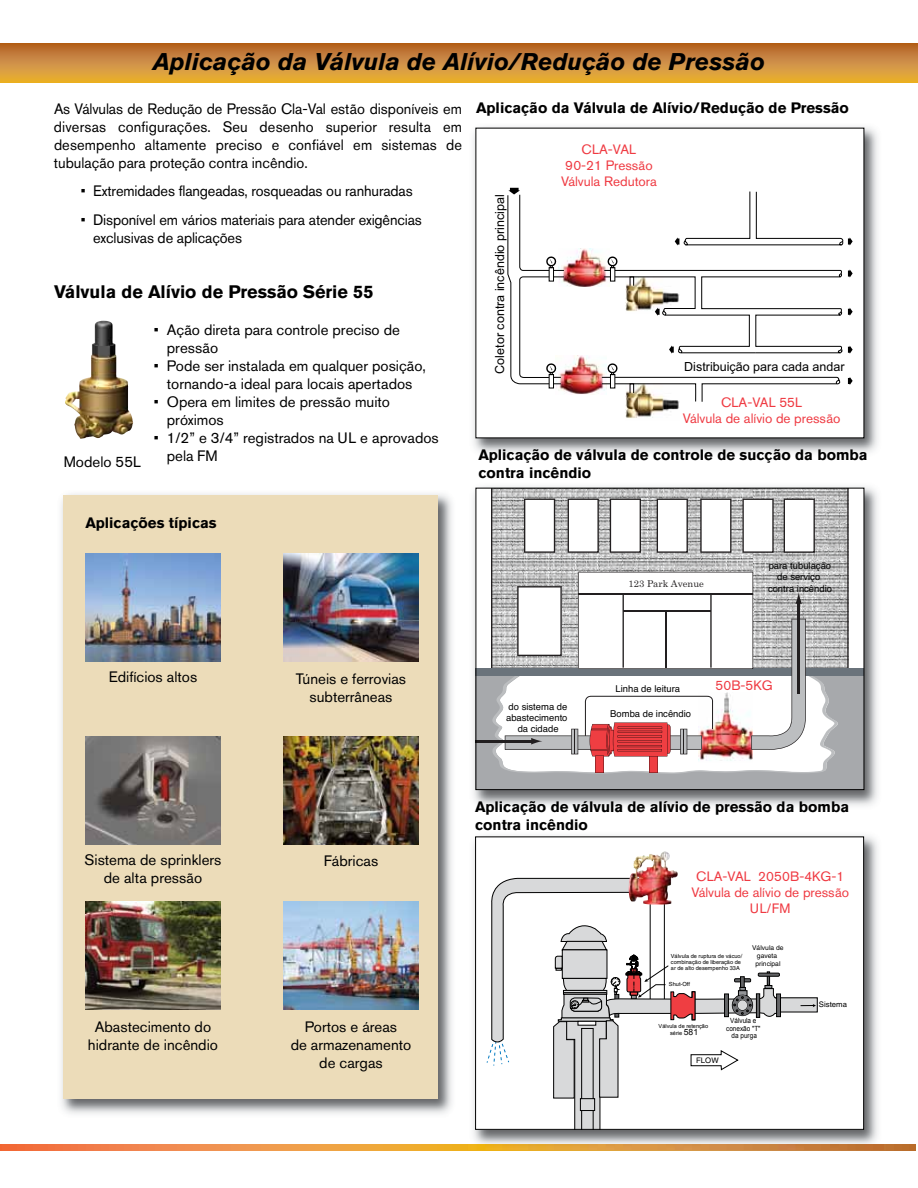
<style>
.page{position:relative;width:918px;height:1188px;background:#fff}
.page>*{position:absolute;margin:0;border:0;box-sizing:border-box;transform-origin:0 0}
.t1{font:italic 700 24px "Akzidenz Grotesk Pro";color:#000}
.t2{font:700 18px "Akzidenz Grotesk Pro";color:#000}
.t3{font:15px/18px "Akzidenz Grotesk Pro";color:#000;text-align:center}
.t4{font:700 15px/18px "Akzidenz Grotesk Pro";color:#000}
.t5{font:13.5px/16.2px "Akzidenz Grotesk Pro";color:#ef3a42;text-align:center}
.t6{font:12.6px "Arial";color:#000}
.t7{font:9.45px/11.4px "Helvetica";color:#000;text-align:center}
.t8{font:9.45px "Century Schoolbook";color:#221f20}
.t9{font:7.65px "Helvetica";color:#000}
.t10{font:7.05px/7.5px "Arial";color:#000;text-align:center;scale:.9 1}
.t11{font:6.6px/7.9px "Helvetica";color:#000;text-align:center}
.t12{font:5.55px/6px "Helvetica";color:#000}
.t13{font:5.55px/7.5px "Arial";color:#000;text-align:center}
.s1{font-size:8.55px}
</style>
<div class="page">
<svg style="left:0;top:43px;width:918px;height:39px;background:#ce8b38"></svg>
<svg style="left:0;top:1145px;width:916px;height:5px;background:#e99040"></svg>
<img style="left:61px;top:494px;width:391px;height:620px">
<div style="left:63px;top:495px;width:375px;height:604px;background:#ecdcb9"></div>
<img style="left:473px;top:127px;width:405px;height:326px">
<div style="left:476px;top:128px;width:388px;height:310px;background:#fff"></div>
<img style="left:626px;top:402px;width:54px;height:17px">
<img style="left:556px;top:356px;width:46px;height:38px">
<img style="left:564px;top:248px;width:40px;height:39px">
<div style="left:549px;top:374px;width:5px;height:14px;border:1px solid #000"></div>
<svg style="left:602px;top:363px;width:239px;height:39px"></svg>
<div style="left:630px;top:383px;width:4px;height:10px;border:1px solid #000"></div>
<svg style="left:507px;top:188px;width:57px;height:197px"></svg>
<svg style="left:675px;top:191px;width:178px;height:55px"></svg>
<svg style="left:848px;top:377px;width:5px;height:8px"></svg>
<svg style="left:604px;top:256px;width:249px;height:98px"></svg>
<img style="left:86px;top:554px;width:135px;height:108px">
<img style="left:86px;top:737px;width:135px;height:108px">
<img style="left:86px;top:902px;width:135px;height:108px">
<img style="left:284px;top:554px;width:135px;height:108px">
<img style="left:284px;top:902px;width:135px;height:107px">
<img style="left:284px;top:737px;width:135px;height:108px">
<img style="left:473px;top:486px;width:405px;height:320px">
<img style="left:478px;top:490px;width:384px;height:178px">
<svg style="left:491px;top:490px;width:358px;height:178px;background:#b5b5b5"></svg>
<div style="left:476px;top:675px;width:388px;height:115px;background:#a7a9ac"></div>
<div style="left:476px;top:668px;width:388px;height:8px;background:#6a737b"></div>
<svg style="left:524px;top:499px;width:31px;height:54px"></svg>
<svg style="left:568px;top:499px;width:31px;height:54px"></svg>
<svg style="left:610px;top:499px;width:31px;height:54px"></svg>
<svg style="left:657px;top:499px;width:31px;height:54px"></svg>
<svg style="left:700px;top:499px;width:32px;height:54px"></svg>
<svg style="left:742px;top:499px;width:32px;height:54px"></svg>
<svg style="left:784px;top:499px;width:31px;height:54px"></svg>
<hr style="left:476px;top:740px;width:57px;height:2px;background:#221f20">
<svg style="left:492px;top:572px;width:346px;height:202px"></svg>
<div style="left:476px;top:488px;width:388px;height:302px;border:1px solid #000"></div>
<img style="left:65px;top:321px;width:37px;height:80px">
<img style="left:468px;top:835px;width:416px;height:314px">
<div style="left:476px;top:837px;width:388px;height:292px;background:#fff"></div>
<div style="left:763px;top:998px;width:54px;height:14px;background:#d8d9da"></div>
<div style="left:776px;top:994px;width:5px;height:23px;border:1px solid #000"></div>
<svg style="left:487px;top:878px;width:293px;height:250px"></svg>
<svg style="left:801px;top:1004px;width:15px;height:3px"></svg>
<img style="left:649px;top:852px;width:15px;height:5px">
<div style="left:475px;top:837px;width:389px;height:293px;border:1px solid #000"></div>
<h1 class="t1" style="left:153px;top:46px;width:613px">Aplicação da Válvula de Alívio/Redução de Pressão</h1>
<p class="t3" style="left:54px;top:99px;width:410px;text-align:justify">As Válvulas de Redução de Pressão Cla-Val estão disponíveis em diversas configurações. Seu desenho superior resulta em desempenho altamente preciso e confiável em sistemas de tubulação para proteção contra incêndio.</p>
<p class="t3" style="left:81px;top:182px;width:333px">• Extremidades flangeadas, rosqueadas ou ranhuradas</p>
<p class="t3" style="left:93px;top:211px;width:330px;text-align:left;text-indent:-12px">• Disponível em vários materiais para atender exigências exclusivas de aplicações</p>
<p class="t2" style="left:54px;top:280px;width:321px">Válvula de Alívio de Pressão Série 55</p>
<p class="t3" style="left:167px;top:320px;width:235px;text-align:left;text-indent:-13px">• Ação direta para controle preciso de pressão</p>
<p class="t3" style="left:154px;top:356px;width:274px">• Pode ser instalada em qualquer posição, tornando-a ideal para locais apertados</p>
<p class="t3" style="left:167px;top:392px;width:225px;text-align:left;text-indent:-13px">• Opera em limites de pressão muito próximos</p>
<p class="t3" style="left:167px;top:428px;width:273px;text-align:left;text-indent:-13px">• 1/2” e 3/4” registrados na UL e aprovados pela FM</p>
<p class="t3" style="left:64px;top:452px;width:79px">Modelo 55L</p>
<p class="t4" style="left:476px;top:98px;width:374px">Aplicação da Válvula de Alívio/Redução de Pressão</p>
<p class="t6" style="left:492px;top:374px;width:181px;rotate:-90deg">Coletor contra incêndio principal</p>
<p class="t5" style="left:561px;top:141px;width:97px">CLA-VAL<br>90-21 Pressão<br>Válvula Redutora</p>
<p class="t6" style="left:684px;top:359px;width:162px">Distribuição para cada andar</p>
<p class="t5" style="left:683px;top:394px;width:159px">CLA-VAL 55L<br>Válvula de alívio de pressão</p>
<p class="t4" style="left:479px;top:446px;width:391px">Aplicação de válvula de controle de sucção da bomba contra incêndio</p>
<p class="t4" style="left:86px;top:513px;width:133px">Aplicações típicas</p>
<p class="t8" style="left:629px;top:577px;width:77px">123 Park Avenue</p>
<p class="t7" style="left:768px;top:560px;width:66px">para tubulação de serviço contra incêndio</p>
<p class="t3" style="left:109px;top:668px;width:90px">Edifícios altos</p>
<p class="t3" style="left:296px;top:669px;width:112px">Túneis e ferrovias subterrâneas</p>
<p class="t7" style="left:506px;top:701px;width:63px">do sistema de abastecimento da cidade</p>
<p class="t7" style="left:615px;top:683px;width:66px">Linha de leitura</p>
<p class="t7" style="left:610px;top:708px;width:82px">Bomba de incêndio</p>
<p class="t5" style="left:715px;top:677px;width:59px">50B-5KG</p>
<p class="t4" style="left:475px;top:798px;width:375px">Aplicação de válvula de alívio de pressão da bomba contra incêndio</p>
<p class="t3" style="left:85px;top:851px;width:138px">Sistema de sprinklers de alta pressão</p>
<p class="t3" style="left:324px;top:852px;width:56px">Fábricas</p>
<p class="t5" style="left:691px;top:868px;width:159px">CLA-VAL 2050B-4KG-1<br>Válvula de alívio de pressão<br>UL/FM</p>
<p class="t12" style="left:671px;top:953px;width:73px">Válvula de ruptura de vácuo/ combinação de liberação de ar de alto desempenho 33A</p>
<p class="t11" style="left:752px;top:944px;width:33px">Válvula de gaveta principal</p>
<p class="t12" style="left:669px;top:981px;width:23px">Shut-Off</p>
<p class="t9" style="left:819px;top:1000px;width:30px">Sistema</p>
<p class="t3" style="left:88px;top:1017px;width:132px">Abastecimento do hidrante de incêndio</p>
<p class="t3" style="left:291px;top:1017px;width:122px">Portos e áreas<br>de armazenamento de cargas</p>
<p class="t13" style="left:659px;top:1022px;width:51px">Válvula de retenção série <span class="s1">581</span></p>
<p class="t10" style="left:726px;top:1017px;width:40px">Válvula e conexão "T" da purga</p>
<p class="t9" style="left:696px;top:1056px;width:24px">FLOW</p>
</div>
